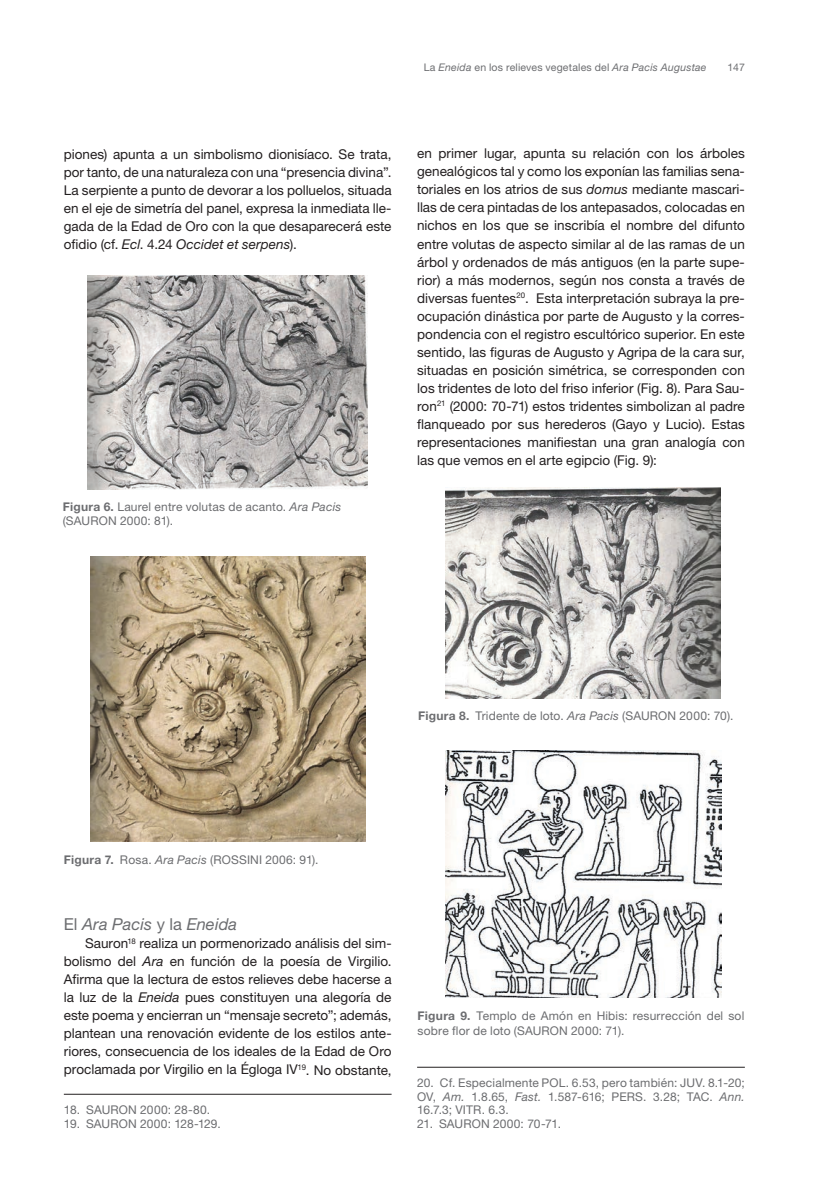
<style>
.page{position:relative;width:830px;height:1191px;background:#fff}
.page>*{position:absolute;margin:0;border:0;box-sizing:border-box;transform-origin:0 0}
.Subtítulo_1{font:italic 16.5px "Helvetica Neue LT Std";letter-spacing:.005em;color:#6c6d70}
.TEXTO{font:13.5px/18px "Helvetica Neue LT Std";color:#231f20;text-align:justify}
.Pie_de_foto__figu{font:12px/14.4px "Helvetica Neue LT Std";letter-spacing:.015em;color:#6c6d70}
.Notas_al_pie{font:12px/13.5px "Helvetica Neue LT Std";letter-spacing:.01em;color:#6c6d70;text-align:justify}
.t1{font:10.5px "Helvetica Neue LT Std";letter-spacing:.02em;color:#6c6d70}
.s1{font-style:italic}
.s2{font-weight:700}
.s3{font-style:normal}
</style>
<div class="page">
<hr style="left:417px;top:1067px;width:327px;height:1px;background:#231f20">
<img style="left:88px;top:275px;width:279px;height:214px">
<img style="left:90px;top:557px;width:275px;height:284px">
<hr style="left:64px;top:1094px;width:327px;height:1px;background:#231f20">
<img style="left:445px;top:487px;width:275px;height:211px">
<img style="left:445px;top:751px;width:276px;height:246px">
<p class="t1" style="left:423px;top:61px;width:284px">La <span class="s1">Eneida</span> en los relieves vegetales del <span class="s1">Ara Pacis Augustae</span></p>
<p class="t1" style="left:727px;top:61px;width:19px">147</p>
<p class="TEXTO" style="left:64px;top:144px;width:329px">piones) apunta a un simbolismo dionisíaco. Se trata, por tanto, de una naturaleza con una “presencia divina”.<br>La serpiente a punto de devorar a los polluelos, situada en el eje de simetría del panel, expresa la inmediata lle&shy;gada de la Edad de Oro con la que desaparecerá este ofidio (cf. <span class="s1">Ecl</span>. 4.24 <span class="s1">Occidet et serpens</span>).</p>
<p class="TEXTO" style="left:417px;top:144px;width:329px">en primer lugar, apunta su relación con los árboles genealógicos tal y como los exponían las familias sena&shy;toriales en los atrios de sus <span class="s1">domus</span> mediante mascari&shy;llas de cera pintadas de los antepasados, colocadas en nichos en los que se inscribía el nombre del difunto entre volutas de aspecto similar al de las ramas de un árbol y ordenados de más antiguos (en la parte supe&shy;rior) a más modernos, según nos consta a través de diversas fuentes<sup>20</sup>. Esta interpretación subraya la pre&shy;ocupación dinástica por parte de Augusto y la corres&shy;pondencia con el registro escultórico superior. En este sentido, las figuras de Augusto y Agripa de la cara sur, situadas en posición simétrica, se corresponden con los tridentes de loto del friso inferior (Fig. 8). Para Sau&shy;ron<sup>21</sup> (2000: 70-71) estos tridentes simbolizan al padre flanqueado por sus herederos (Gayo y Lucio). Estas representaciones manifiestan una gran analogía con las que vemos en el arte egipcio (Fig. 9):</p>
<p class="Pie_de_foto__figu" style="left:63px;top:499px;width:280px"><span class="s2">Figura 6.</span> Laurel entre volutas de acanto. <span class="s1">Ara Pacis</span></p>
<p class="Pie_de_foto__figu" style="left:63px;top:513px;width:112px">(SAURON 2000: 81).</p>
<p class="Pie_de_foto__figu" style="left:418px;top:708px;width:316px"><span class="s2">Figura 8.</span> Tridente de loto. <span class="s1">Ara Pacis</span> (SAURON 2000: 70).</p>
<p class="Pie_de_foto__figu" style="left:64px;top:852px;width:256px"><span class="s2">Figura 7.</span> Rosa. <span class="s1">Ara Pacis</span> (ROSSINI 2006: 91).</p>
<p class="Subtítulo_1" style="left:64px;top:914px;width:175px"><span class="s3">El</span> Ara Pacis <span class="s3">y la</span> Eneida</p>
<p class="TEXTO" style="left:64px;top:934px;width:329px;text-indent:21px">Sauron<sup>18</sup> realiza un pormenorizado análisis del sim&shy;bolismo del <span class="s1">Ara</span> en función de la poesía de Virgilio.<br>Afirma que la lectura de estos relieves debe hacerse a la luz de la <span class="s1">Eneida</span> pues constituyen una alegoría de este poema y encierran un “mensaje secreto”; además, plantean una renovación evidente de los estilos ante&shy;riores, consecuencia de los ideales de la Edad de Oro proclamada por Virgilio en la Égloga IV<sup>19</sup>. No obstante,</p>
<p class="Notas_al_pie" style="left:64px;top:1103px;width:148px">18. SAURON 2000: 28-80.</p>
<p class="Notas_al_pie" style="left:64px;top:1116px;width:158px">19. SAURON 2000: 128-129.</p>
<p class="Pie_de_foto__figu" style="left:417px;top:1008px;width:328px"><span class="s2">Figura 9.</span> Templo de Amón en Hibis: resurrección del sol sobre flor de loto (SAURON 2000: 71).</p>
<p class="Notas_al_pie" style="left:417px;top:1076px;width:329px">20. Cf. Especialmente POL. 6.53, pero también: JUV. 8.1-20; OV, <span class="s1">Am.</span> 1.8.65, <span class="s1">Fast.</span> 1.587-616; PERS. 3.28; TAC. <span class="s1">Ann.<br></span>16.7.3; VITR. 6.3.</p>
<p class="Notas_al_pie" style="left:417px;top:1116px;width:145px">21. SAURON 2000: 70-71.</p>
</div>
